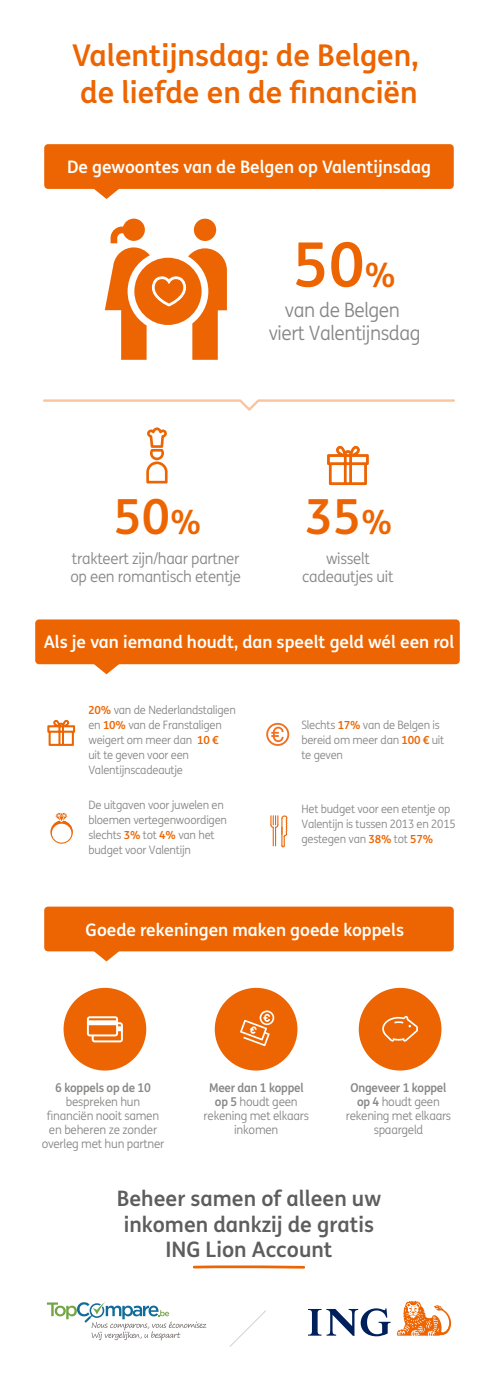
<style>
.page{position:relative;width:498px;height:1383px;background:#fff}
.page>*{position:absolute;margin:0;border:0;box-sizing:border-box;transform-origin:0 0}
.t1{font:700 61.32px "ING Me";color:#ec6502}
.t2{font:700 48.39px "ING Me";color:#ec6502}
.t3{font:700 30px/36.3px "ING Me";color:#ec6502}
.t4{font:700 21.3px/25.6px "ING Me";color:#5d5d5d;text-align:center}
.t5{font:19.8px/22.8px "ING Me";letter-spacing:-.02em;color:#878786;text-align:center;scale:.96 1}
.t6{font:700 17.25px "ING Me";color:#fff}
.t7{font:15.63px/18px "ING Me";letter-spacing:-.02em;color:#878786;scale:.96 1}
.t8{font:12.12px/14px "ING Me";letter-spacing:-.02em;color:#878786;text-align:center;scale:.96 1}
.t9{font:700 12.12px "ING Me";letter-spacing:-.02em;color:#878786;scale:.96 1}
.t10{font:11.55px/15px "ING Me";letter-spacing:-.02em;color:#878786;scale:.96 1}
.s1{font-size:33.48px}
.s2{font-size:33.3px}
.s3{font-weight:700;font-size:11.1px;color:#ec6502}
.s4{font-weight:700}
</style>
<div class="page">
<div style="left:64px;top:988px;width:82px;height:82px;background:#ec6502;border-radius:50%"></div>
<div style="left:359px;top:988px;width:82px;height:82px;background:#ec6502;border-radius:50%"></div>
<div style="left:215px;top:988px;width:82px;height:82px;background:#ec6502;border-radius:50%"></div>
<div style="left:44px;top:144px;width:410px;height:45px;background:#ec6502;border-radius:4px"></div>
<svg style="left:92px;top:188px;width:29px;height:11px"></svg>
<div style="left:35px;top:619px;width:425px;height:45px;background:#ec6502;border-radius:4px"></div>
<svg style="left:92px;top:664px;width:29px;height:10px"></svg>
<div style="left:44px;top:906px;width:410px;height:45px;background:#ec6502;border-radius:4px"></div>
<svg style="left:92px;top:951px;width:29px;height:10px"></svg>
<svg style="left:146px;top:427px;width:22px;height:56px"></svg>
<svg style="left:327px;top:446px;width:42px;height:40px"></svg>
<svg style="left:240px;top:1010px;width:34px;height:36px"></svg>
<svg style="left:105px;top:219px;width:122px;height:141px"></svg>
<svg style="left:382px;top:1016px;width:36px;height:26px"></svg>
<svg style="left:87px;top:1016px;width:36px;height:26px"></svg>
<svg style="left:47px;top:719px;width:28px;height:27px"></svg>
<svg style="left:266px;top:723px;width:23px;height:23px"></svg>
<svg style="left:50px;top:813px;width:23px;height:31px"></svg>
<svg style="left:270px;top:815px;width:17px;height:32px"></svg>
<svg style="left:308px;top:1308px;width:83px;height:28px"></svg>
<svg style="left:397px;top:1300px;width:54px;height:35px"></svg>
<svg style="left:47px;top:1302px;width:159px;height:38px"></svg>
<svg style="left:229px;top:1310px;width:37px;height:37px"></svg>
<svg style="left:193px;top:1265px;width:112px;height:3px"></svg>
<svg style="left:43px;top:399px;width:412px;height:12px"></svg>
<h3 class="t3" style="left:72px;top:36px;width:348px">Valentijnsdag: de Belgen, de liefde en de financiën</h3>
<h3 class="t6" style="left:67px;top:153px;width:365px">De gewoontes van de Belgen op Valentijnsdag</h3>
<h1 class="t1" style="left:293px;top:215px;width:104px">50<span class="s1">%</span></h1>
<h3 class="t5" style="left:269px;top:298px;width:160px">van de Belgen viert Valentijnsdag</h3>
<h2 class="t2" style="left:114px;top:478px;width:89px">50<span class="s2">%</span></h2>
<h2 class="t2" style="left:305px;top:478px;width:89px">35<span class="s2">%</span></h2>
<h3 class="t7" style="left:70px;top:549px;width:179px">trakteert zijn/haar partner op een romantisch etentje</h3>
<h3 class="t7" style="left:302px;top:549px;width:97px;text-align:center">wisselt cadeautjes uit</h3>
<h3 class="t6" style="left:44px;top:627px;width:412px">Als je van iemand houdt, dan speelt geld wél een rol</h3>
<p class="t10" style="left:88px;top:701px;width:155px"><span class="s3">20%</span> van de Nederlandstaligen en <span class="s3">10%</span> van de Franstaligen weigert om meer dan <span class="s3">10 €<br></span>uit te geven voor een<br>Valentijnscadeautje</p>
<p class="t10" style="left:301px;top:716px;width:150px">Slechts <span class="s3">17%</span> van de Belgen is bereid om meer dan <span class="s3">100 €</span> uit te geven</p>
<p class="t10" style="left:88px;top:796px;width:146px">De uitgaven voor juwelen en bloemen vertegenwoordigen slechts <span class="s3">3%</span> tot <span class="s3">4%</span> van het budget voor Valentijn</p>
<p class="t10" style="left:301px;top:800px;width:162px">Het budget voor een etentje op<br>Valentijn is tussen 2013 en 2015 gestegen van <span class="s3">38%</span> tot <span class="s3">57%</span></p>
<h3 class="t6" style="left:86px;top:916px;width:320px">Goede rekeningen maken goede koppels</h3>
<p class="t9" style="left:55px;top:1078px;width:101px">6 koppels op de 10</p>
<p class="t8" style="left:42px;top:1094px;width:129px">bespreken hun financiën nooit samen en beheren ze zonder overleg met hun partner</p>
<p class="t8" style="left:204px;top:1080px;width:111px"><span class="s4">Meer dan 1 koppel op 5</span> houdt geen rekening met elkaars inkomen</p>
<p class="t8" style="left:346px;top:1080px;width:111px"><span class="s4">Ongeveer 1 koppel op 4</span> houdt geen rekening met elkaars spaargeld</p>
<h3 class="t4" style="left:117px;top:1184px;width:266px">Beheer samen of alleen uw inkomen dankzij de gratis<br>ING Lion Account</h3>
</div>
